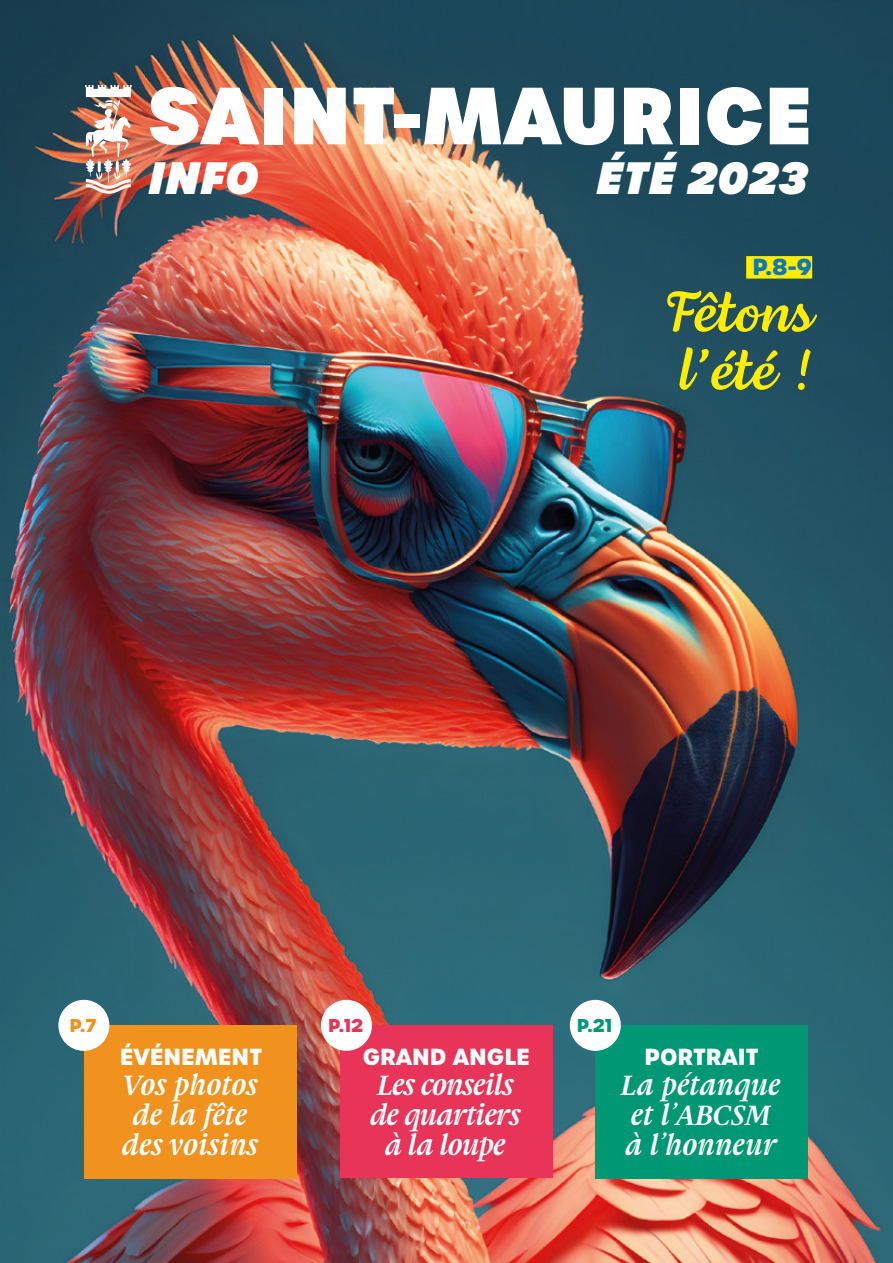
<style>
.page{position:relative;width:893px;height:1263px;background:#fff}
.page>*{position:absolute;margin:0;border:0;box-sizing:border-box;transform-origin:0 0}
.t1{font:800 78.15px "Urbane";color:#fff}
.t2{font:58.05px/58.1px "Lemongrass Script";color:#ffed00}
.t3{font:italic 800 43.8px "Urbane";color:#fff}
.t4{font:italic 700 30px/30px "Gauthier FY";color:#fff;text-align:center}
.t5{font:italic 700 30px/30px "Gauthier FY";letter-spacing:-.03em;color:#fff;text-align:center}
.t6{font:700 22.5px "Urbane";color:#fff}
.t7{font:700 22.5px "Urbane";color:#1277b2}
.t8{font:700 18px "Urbane";color:#e83458}
.t9{font:700 18px "Urbane";color:#009874}
.t10{font:700 18px "Urbane";color:#f0921d}
</style>
<div class="page">
<img style="left:0;top:0;width:893px;height:1263px">
<img style="left:85px;top:85px;width:47px;height:109px">
<div style="left:746px;top:256px;width:66px;height:23px;background:#ffed00"></div>
<div style="left:340px;top:1025px;width:213px;height:153px;background:#e83458"></div>
<div style="left:321px;top:1000px;width:51px;height:51px;background:#fff;border-radius:50%"></div>
<div style="left:85px;top:1025px;width:212px;height:153px;background:#f0921d"></div>
<div style="left:595px;top:1025px;width:213px;height:153px;background:#009874"></div>
<div style="left:58px;top:1000px;width:51px;height:51px;background:#fff;border-radius:50%"></div>
<div style="left:570px;top:1000px;width:51px;height:51px;background:#fff;border-radius:50%"></div>
<h1 class="t1" style="left:148px;top:60px;width:666px">SAINT-MAURICE</h1>
<h3 class="t3" style="left:148px;top:147px;width:112px">INFO</h3>
<h3 class="t3" style="left:596px;top:147px;width:213px">ÉTÉ 2023</h3>
<p class="t7" style="left:752px;top:251px;width:61px">P.8-9</p>
<h2 class="t2" style="left:663px;top:282px;width:151px">Fêtons l’été !</h2>
<p class="t10" style="left:70px;top:1013px;width:29px">P.7</p>
<p class="t9" style="left:577px;top:1013px;width:37px">P.21</p>
<p class="t8" style="left:328px;top:1013px;width:37px">P.12</p>
<p class="t6" style="left:120px;top:1041px;width:144px">ÉVÉNEMENT</p>
<p class="t4" style="left:123px;top:1070px;width:138px">Vos photos de la fête des voisins</p>
<p class="t6" style="left:363px;top:1041px;width:169px">GRAND ANGLE</p>
<p class="t5" style="left:371px;top:1070px;width:152px">Les conseils de quartiers à la loupe</p>
<p class="t6" style="left:645px;top:1041px;width:116px">PORTRAIT</p>
<p class="t4" style="left:622px;top:1070px;width:161px;text-align:left">La pétanque et l’ABCSM à l’honneur</p>
</div>
